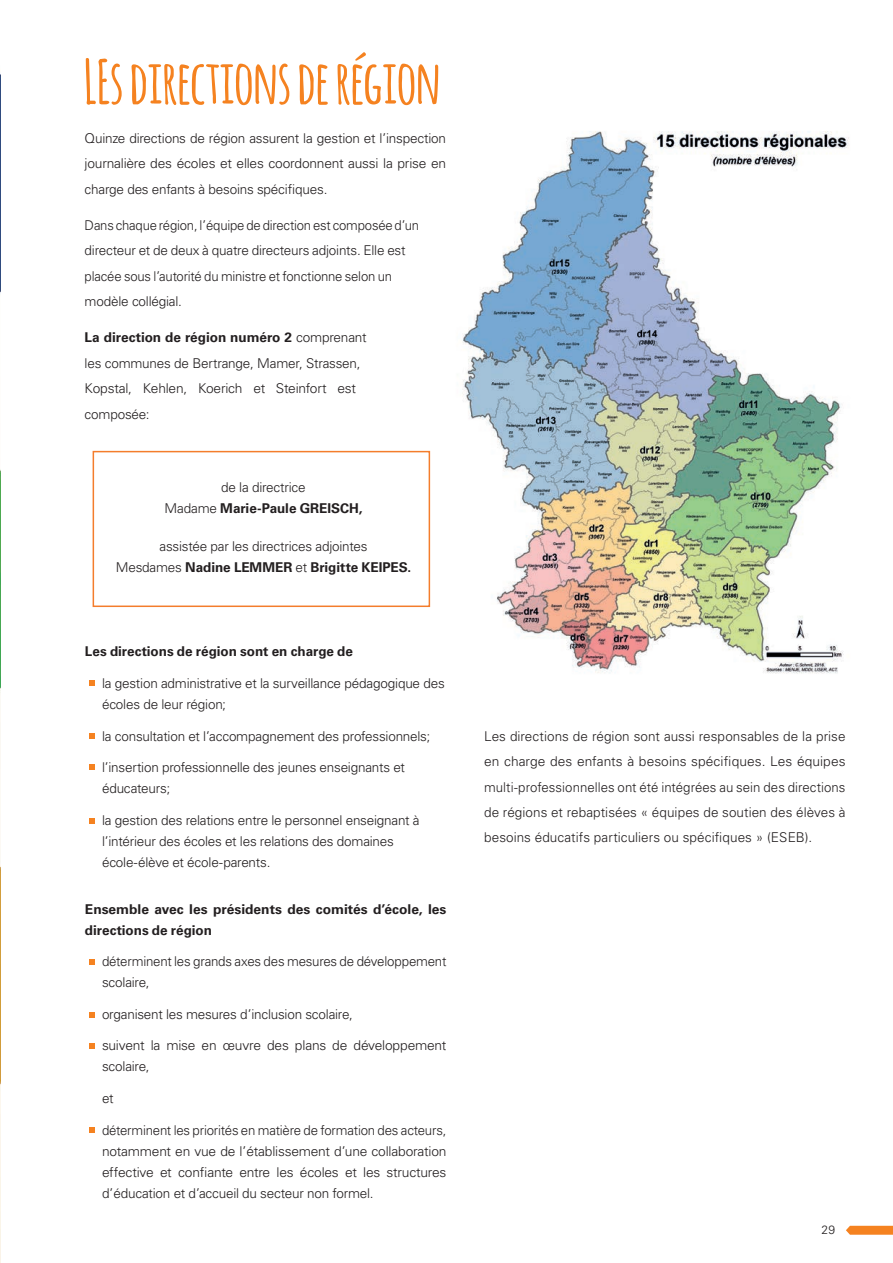
<style>
.page{position:relative;width:893px;height:1263px;background:#fff}
.page>*{position:absolute;margin:0;border:0;box-sizing:border-box;transform-origin:0 0}
.titre_fr-de{font:700 60px "Amatic";color:#f58220}
.text_courant{font:300 13.5px/21px "Univers LT Std";letter-spacing:-.015em;color:#231f20}
.text_courant-2{font:700 13.5px/21px "Univers LT Std";color:#231f20}
.t1{font:300 12px "Univers";color:#231f20}
.s1{font-weight:700}
</style>
<div class="page">
<svg style="left:846px;top:1226px;width:47px;height:9px"></svg>
<img style="left:0;top:74px;width:1px;height:1189px">
<img style="left:462px;top:131px;width:387px;height:543px">
<div style="left:93px;top:451px;width:337px;height:156px;border:2px solid #f47d2c"></div>
<svg style="left:89px;top:680px;width:5px;height:6px"></svg>
<svg style="left:89px;top:733px;width:5px;height:5px"></svg>
<svg style="left:89px;top:764px;width:5px;height:6px"></svg>
<svg style="left:89px;top:818px;width:5px;height:6px"></svg>
<svg style="left:89px;top:959px;width:5px;height:6px"></svg>
<svg style="left:89px;top:1012px;width:5px;height:5px"></svg>
<svg style="left:89px;top:1043px;width:5px;height:6px"></svg>
<svg style="left:89px;top:1127px;width:5px;height:6px"></svg>
<p class="titre_fr-de" style="left:84px;top:39px;width:358px">LEs directions de région</p>
<p class="text_courant" style="left:85px;top:125px;width:363px;line-height:25.5px;text-align:justify">Quinze directions de région assurent la gestion et l’inspection journalière des écoles et elles coordonnent aussi la prise en charge des enfants à besoins spécifiques.</p>
<p class="text_courant" style="left:85px;top:212px;width:336px;line-height:25.5px">Dans chaque région, l’équipe de direction est composée d’un directeur et de deux à quatre directeurs adjoints. Elle est placée sous l’autorité du ministre et fonctionne selon un modèle collégial.</p>
<p class="text_courant" style="left:85px;top:325px;width:284px;line-height:25.5px"><span class="s1">La direction de région numéro 2</span> comprenant les communes de Bertrange, Mamer, Strassen, Kopstal, Kehlen, Koerich et Steinfort est composée:</p>
<p class="text_courant" style="left:165px;top:477px;width:199px;text-align:center">de la directrice<br>Madame <span class="s1">Marie-Paule GREISCH,</span></p>
<p class="text_courant" style="left:116px;top:536px;width:297px;text-align:center">assistée par les directrices adjointes<br>Mesdames <span class="s1">Nadine LEMMER</span> et <span class="s1">Brigitte KEIPES.</span></p>
<p class="text_courant-2" style="left:85px;top:641px;width:269px">Les directions de région sont en charge de</p>
<p class="text_courant" style="left:102px;top:673px;width:344px">la gestion administrative et la surveillance pédagogique des écoles de leur région;</p>
<p class="text_courant" style="left:102px;top:725px;width:330px">la consultation et l’accompagnement des professionnels;</p>
<p class="text_courant" style="left:102px;top:757px;width:304px">l’insertion professionnelle des jeunes enseignants et éducateurs;</p>
<p class="text_courant" style="left:102px;top:810px;width:319px">la gestion des relations entre le personnel enseignant à l’intérieur des écoles et les relations des domaines école-élève et école-parents.</p>
<p class="text_courant-2" style="left:85px;top:898px;width:363px">Ensemble avec les présidents des comités d’école, les directions de région</p>
<p class="text_courant" style="left:102px;top:951px;width:346px">déterminent les grands axes des mesures de développement scolaire,</p>
<p class="text_courant" style="left:102px;top:1003px;width:252px">organisent les mesures d’inclusion scolaire,</p>
<p class="text_courant" style="left:102px;top:1035px;width:346px">suivent la mise en œuvre des plans de développement scolaire,</p>
<p class="text_courant" style="left:102px;top:1088px;width:13px">et</p>
<p class="text_courant" style="left:102px;top:1119px;width:346px;text-align:justify">déterminent les priorités en matière de formation des acteurs, notamment en vue de l’établissement d’une collaboration effective et confiante entre les écoles et les structures d’éducation et d’accueil du secteur non formel.</p>
<p class="text_courant" style="left:484px;top:724px;width:363px;line-height:25px;text-align:justify">Les directions de région sont aussi responsables de la prise en charge des enfants à besoins spécifiques. Les équipes multi-professionnelles ont été intégrées au sein des directions de régions et rebaptisées « équipes de soutien des élèves à besoins éducatifs particuliers ou spécifiques » (ESEB).</p>
<p class="t1" style="left:822px;top:1222px;width:15px">29</p>
</div>
